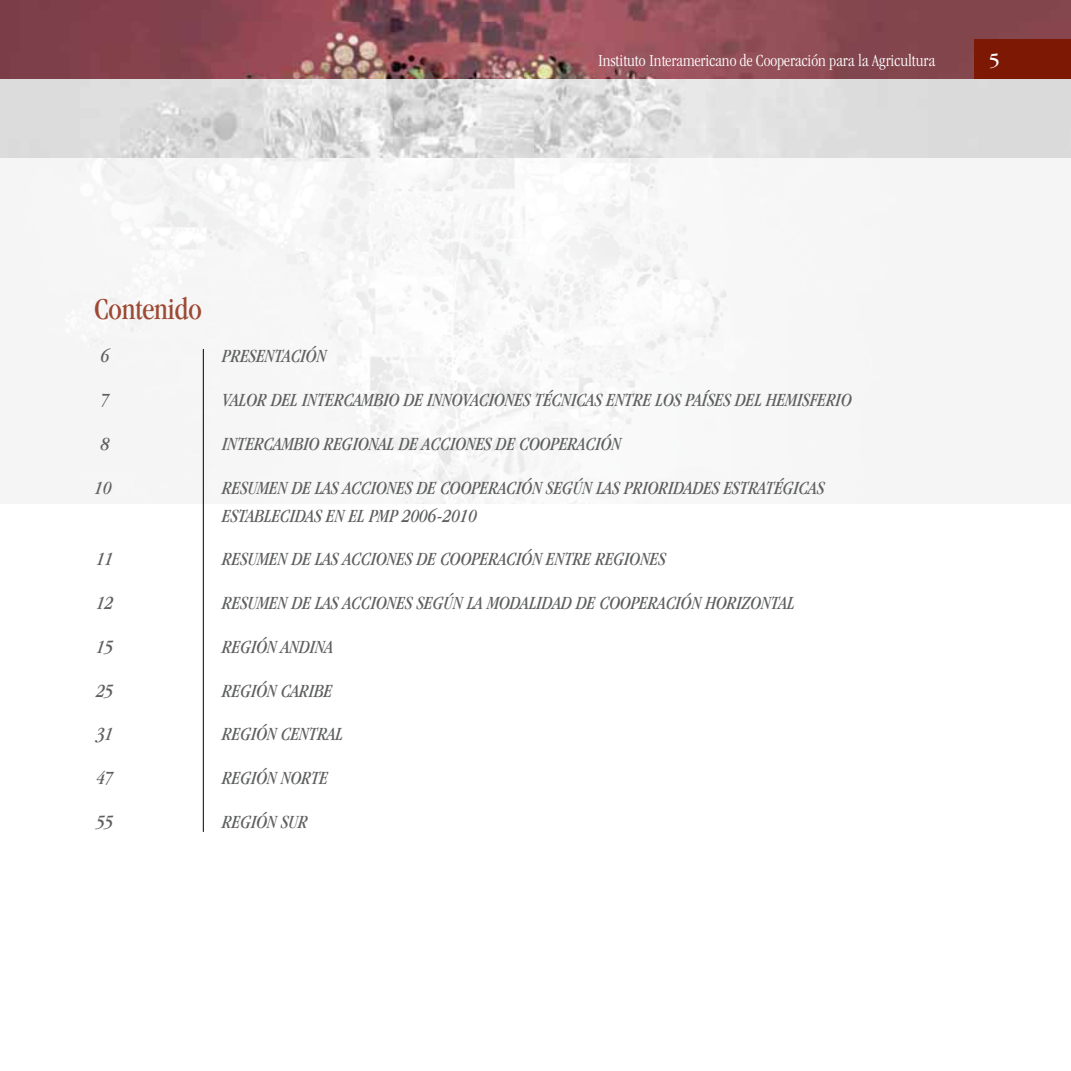
<style>
.page{position:relative;width:1071px;height:1071px;background:#fff}
.page>*{position:absolute;margin:0;border:0;box-sizing:border-box;transform-origin:0 0}
.t1{font:condensed 31.5px "Garamond";letter-spacing:-.01em;color:#9d4933}
.t2{font:21px "Garamond";color:#fff}
.t3{font:italic condensed 19.25px/28px "Garamond";color:#5e5f5f}
.t4{font:300 condensed 17.5px "Garamond";color:#fff}
</style>
<div class="page">
<img style="left:0;top:0;width:1071px;height:504px">
<img style="left:0;top:23px;width:1071px;height:135px">
<div style="left:975px;top:40px;width:96px;height:39px;background:#7d1805"></div>
<hr style="left:203px;top:349px;width:1px;height:483px;background:#000">
<p class="t4" style="left:598px;top:54px;width:339px">Instituto Interamericano de Cooperación para la Agricultura</p>
<p class="t2" style="left:989px;top:53px;width:13px">5</p>
<h1 class="t1" style="left:94px;top:296px;width:109px">Contenido</h1>
<p class="t3" style="left:101px;top:344px;width:10px">6</p>
<p class="t3" style="left:222px;top:344px;width:106px">PRESENTACIÓN</p>
<p class="t3" style="left:101px;top:387px;width:10px">7</p>
<p class="t3" style="left:222px;top:387px;width:631px">VALOR DEL INTERCAMBIO DE INNOVACIONES TÉCNICAS ENTRE LOS PAÍSES DEL HEMISFERIO</p>
<p class="t3" style="left:101px;top:431px;width:10px">8</p>
<p class="t3" style="left:222px;top:431px;width:400px">INTERCAMBIO REGIONAL DE ACCIONES DE COOPERACIÓN</p>
<p class="t3" style="left:94px;top:475px;width:19px">10</p>
<p class="t3" style="left:222px;top:475px;width:604px">RESUMEN DE LAS ACCIONES DE COOPERACIÓN SEGÚN LAS PRIORIDADES ESTRATÉGICAS<br>ESTABLECIDAS EN EL PMP 2006-2010</p>
<p class="t3" style="left:96px;top:547px;width:19px">11</p>
<p class="t3" style="left:222px;top:547px;width:445px">RESUMEN DE LAS ACCIONES DE COOPERACIÓN ENTRE REGIONES</p>
<p class="t3" style="left:96px;top:590px;width:19px">12</p>
<p class="t3" style="left:222px;top:590px;width:574px">RESUMEN DE LAS ACCIONES SEGÚN LA MODALIDAD DE COOPERACIÓN HORIZONTAL</p>
<p class="t3" style="left:96px;top:634px;width:19px">15</p>
<p class="t3" style="left:222px;top:634px;width:113px">REGIÓN ANDINA</p>
<p class="t3" style="left:96px;top:678px;width:19px">25</p>
<p class="t3" style="left:222px;top:678px;width:112px">REGIÓN CARIBE</p>
<p class="t3" style="left:96px;top:722px;width:19px">31</p>
<p class="t3" style="left:222px;top:722px;width:122px">REGIÓN CENTRAL</p>
<p class="t3" style="left:96px;top:765px;width:19px">47</p>
<p class="t3" style="left:222px;top:765px;width:107px">REGIÓN NORTE</p>
<p class="t3" style="left:96px;top:809px;width:19px">55</p>
<p class="t3" style="left:222px;top:809px;width:87px">REGIÓN SUR</p>
</div>
